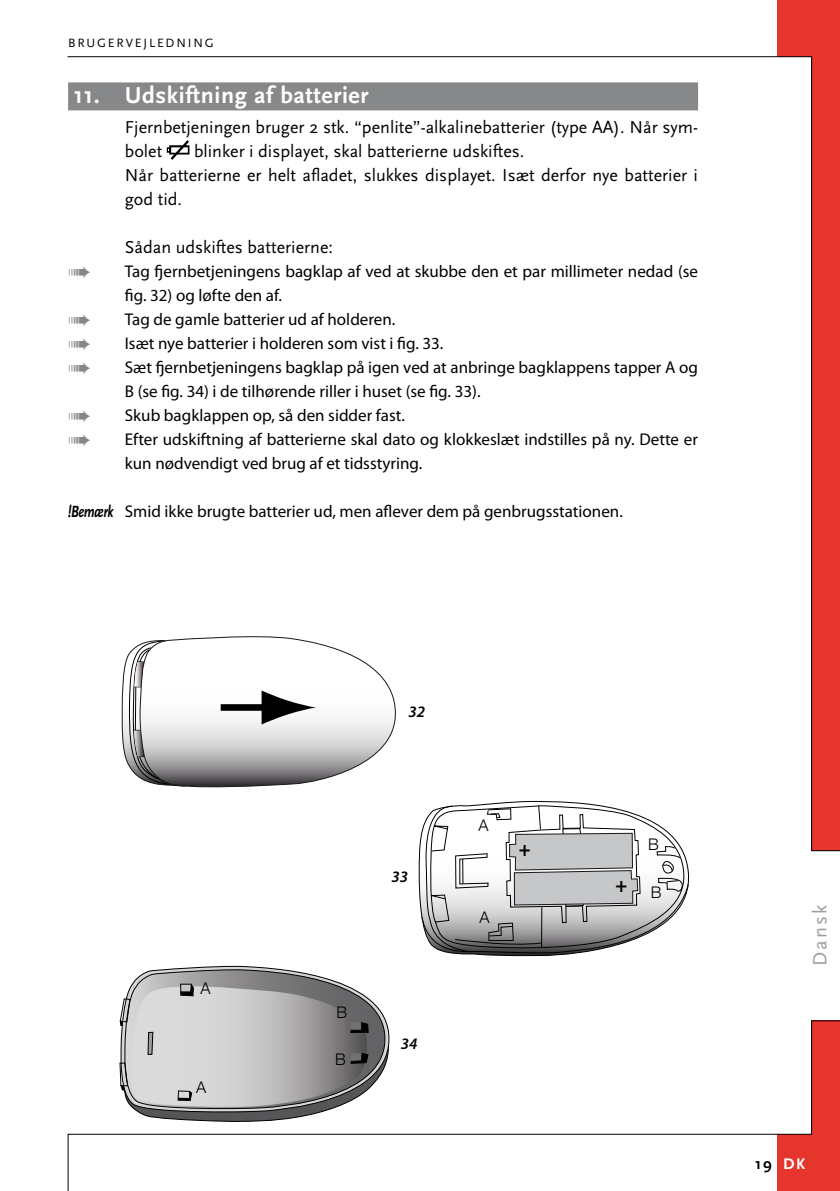
<style>
.page{position:relative;width:840px;height:1191px;background:#fff}
.page>*{position:absolute;margin:0;border:0;box-sizing:border-box;transform-origin:0 0}
.t1{font:700 24px "Scala Sans";letter-spacing:.025em;color:#fff}
.t2{font:700 20.8px "Myriad";color:#000;scale:.96 1}
.t3{font:20px "Scala Sans";letter-spacing:.105em;color:#9c9e9f}
.t4{font:18px/24px "Scala Sans";color:#000}
.t5{font:17px/24px "Myriad Pro";color:#000}
.t6{font:300 16px "Helvetica Neue";color:#000}
.t7{font:italic 600 16px "Myriad Pro";color:#000}
.t8{font:700 16px "Scala Sans";color:#000}
.t9{font:700 16px "Scala Sans";color:#fff}
.t10{font:12.6px "Scala Sans";letter-spacing:.145em;color:#000}
.s1{font-family:"Scala Sans";font-weight:700;font-style:italic}
</style>
<div class="page">
<svg style="left:810px;top:57px;width:29px;height:794px;background:#dd3a31"></svg>
<svg style="left:811px;top:1020px;width:28px;height:114px;background:#da322a"></svg>
<div style="left:68px;top:82px;width:629px;height:28px;background:#87888a"></div>
<svg style="left:167px;top:140px;width:22px;height:20px"></svg>
<svg style="left:121px;top:636px;width:275px;height:152px"></svg>
<svg style="left:418px;top:800px;width:271px;height:156px"></svg>
<svg style="left:420px;top:805px;width:268px;height:149px"></svg>
<svg style="left:167px;top:965px;width:113px;height:4px"></svg>
<svg style="left:119px;top:969px;width:271px;height:152px;background:#b1b0b1"></svg>
<div style="left:777px;top:1134px;width:62px;height:57px;background:#e5352c"></div>
<div style="left:777px;top:0;width:62px;height:57px;background:#e5352c"></div>
<hr style="left:68px;top:56px;width:743px;height:1px;background:#000">
<svg style="left:68px;top:1133px;width:743px;height:58px"></svg>
<p class="t10" style="left:68px;top:36px;width:147px">BRUGERVEJLEDNING</p>
<h1 class="t1" style="left:74px;top:82px;width:296px">11. Udskiftning af batterier</h1>
<p class="t4" style="left:125px;top:116px;width:574px">Fjernbetjeningen bruger 2 stk. “penlite”-alkalinebatterier (type AA). Når sym&shy;bolet</p>
<p class="t4" style="left:125px;top:140px;width:574px;text-indent:69px">blinker i displayet, skal batterierne udskiftes.<br>Når batterierne er helt afladet, slukkes displayet. Isæt derfor nye batterier i god tid.</p>
<p class="t4" style="left:125px;top:236px;width:209px">Sådan udskiftes batterierne:</p>
<p class="t5" style="left:125px;top:259px;width:574px">Tag fjernbetjeningens bagklap af ved at skubbe den et par millimeter nedad (se fig. 32) og løfte den af.</p>
<p class="t5" style="left:125px;top:307px;width:272px">Tag de gamle batterier ud af holderen.</p>
<p class="t5" style="left:125px;top:331px;width:320px">Isæt nye batterier i holderen som vist i fig. 33.</p>
<p class="t5" style="left:125px;top:355px;width:574px">Sæt fjernbetjeningens bagklap på igen ved at anbringe bagklappens tapper A og<br>B (se fig. 34) i de tilhørende riller i huset (se fig. 33).</p>
<p class="t5" style="left:125px;top:403px;width:281px">Skub bagklappen op, så den sidder fast.</p>
<p class="t5" style="left:125px;top:427px;width:574px">Efter udskiftning af batterierne skal dato og klokkeslæt indstilles på ny. Dette er kun nødvendigt ved brug af et tidsstyring.</p>
<p class="t5" style="left:68px;top:499px;width:556px"><span class="s1">!Bemærk</span> Smid ikke brugte batterier ud, men aflever dem på genbrugsstationen.</p>
<p class="t6" style="left:200px;top:978px;width:12px">A</p>
<p class="t6" style="left:196px;top:1078px;width:12px">A</p>
<p class="t7" style="left:408px;top:701px;width:18px">32</p>
<p class="t7" style="left:391px;top:866px;width:18px">33</p>
<p class="t6" style="left:336px;top:1002px;width:12px">B</p>
<p class="t6" style="left:335px;top:1049px;width:12px">B</p>
<p class="t7" style="left:400px;top:1033px;width:18px">34</p>
<p class="t6" style="left:478px;top:815px;width:12px">A</p>
<p class="t6" style="left:479px;top:907px;width:12px">A</p>
<p class="t2" style="left:518px;top:838px;width:14px">+</p>
<p class="t2" style="left:615px;top:874px;width:14px">+</p>
<p class="t6" style="left:648px;top:834px;width:12px">B</p>
<p class="t6" style="left:650px;top:882px;width:12px">B</p>
<p class="t3" style="left:808px;top:966px;width:63px;rotate:-90deg">Dansk</p>
<p class="t8" style="left:754px;top:1154px;width:18px">19</p>
<p class="t9" style="left:782px;top:1154px;width:24px">DK</p>
</div>
